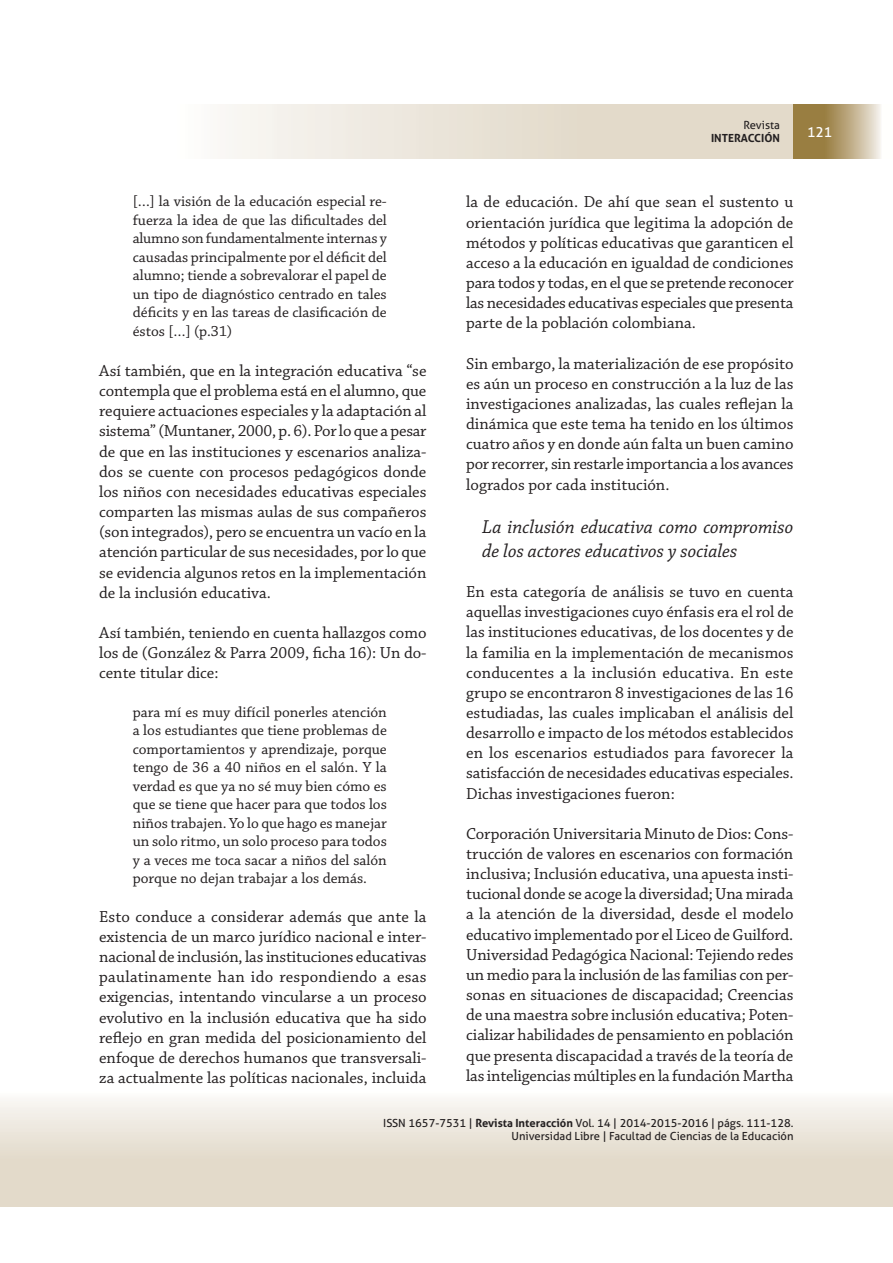
<style>
.page{position:relative;width:893px;height:1263px;background:#fff}
.page>*{position:absolute;margin:0;border:0;box-sizing:border-box;transform-origin:0 0}
.t1{font:italic 19.65px/23.5px "Chaparral Pro";color:#231f20}
.t2{font:16.8px/20.1px "Chaparral Pro";color:#231f20;text-align:justify}
.t3{font:15.45px/18.5px "Chaparral Pro";color:#231f20;text-align:justify}
.t4{font:13.95px "Aller";color:#fff}
.t5{font:11.25px/13.5px "Aller";color:#231f20;text-align:right}
.t6{font:700 11.25px "Aller";color:#231f20}
.s1{font-weight:700}
</style>
<div class="page">
<div style="left:20px;top:1080px;width:873px;height:127px;background:linear-gradient(to bottom,#fcfbfa,#dcd0bc)"></div>
<div style="left:0;top:1080px;width:20px;height:127px;background:linear-gradient(to bottom,#fcfbfa,#dcd0bc)"></div>
<div style="left:99px;top:105px;width:694px;height:53px;background:linear-gradient(to right,#fefefe,#dcd1be)"></div>
<svg style="left:793px;top:105px;width:88px;height:53px;background:#b4a074"></svg>
<p class="t5" style="left:743px;top:118px;width:38px">Revista</p>
<p class="t6" style="left:711px;top:132px;width:70px">INTERACCIÓN</p>
<p class="t4" style="left:807px;top:124px;width:27px">121</p>
<p class="t3" style="left:133px;top:194px;width:256px">[…] la visión de la educación especial re&shy;fuerza la idea de que las dificultades del alumno son fundamentalmente internas y causadas principalmente por el déficit del alumno; tiende a sobrevalorar el papel de un tipo de diagnóstico centrado en tales déficits y en las tareas de clasificación de éstos […] (p.31)</p>
<p class="t2" style="left:99px;top:362px;width:329px">Así también, que en la integración educativa “se contempla que el problema está en el alumno, que requiere actuaciones especiales y la adaptación al sistema” (Muntaner, 2000, p. 6). Por lo que a pesar de que en las instituciones y escenarios analiza&shy;dos se cuente con procesos pedagógicos donde los niños con necesidades educativas especiales comparten las mismas aulas de sus compañeros (son integrados), pero se encuentra un vacío en la atención particular de sus necesidades, por lo que se evidencia algunos retos en la implementación de la inclusión educativa.</p>
<p class="t2" style="left:99px;top:624px;width:329px">Así también, teniendo en cuenta hallazgos como los de (González &amp; Parra 2009, ficha 16): Un do&shy;cente titular dice:</p>
<p class="t3" style="left:133px;top:704px;width:256px">para mí es muy difícil ponerles atención a los estudiantes que tiene problemas de comportamientos y aprendizaje, porque tengo de 36 a 40 niños en el salón. Y la verdad es que ya no sé muy bien cómo es que se tiene que hacer para que todos los niños trabajen. Yo lo que hago es manejar un solo ritmo, un solo proceso para todos y a veces me toca sacar a niños del salón porque no dejan trabajar a los demás.</p>
<p class="t2" style="left:99px;top:908px;width:329px">Esto conduce a considerar además que ante la existencia de un marco jurídico nacional e inter&shy;nacional de inclusión, las instituciones educativas paulatinamente han ido respondiendo a esas exigencias, intentando vincularse a un proceso evolutivo en la inclusión educativa que ha sido reflejo en gran medida del posicionamiento del enfoque de derechos humanos que transversali&shy;za actualmente las políticas nacionales, incluida</p>
<p class="t2" style="left:466px;top:193px;width:329px">la de educación. De ahí que sean el sustento u orientación jurídica que legitima la adopción de métodos y políticas educativas que garanticen el acceso a la educación en igualdad de condiciones para todos y todas, en el que se pretende reconocer las necesidades educativas especiales que presenta parte de la población colombiana.</p>
<p class="t2" style="left:466px;top:355px;width:329px">Sin embargo, la materialización de ese propósito es aún un proceso en construcción a la luz de las investigaciones analizadas, las cuales reflejan la dinámica que este tema ha tenido en los últimos cuatro años y en donde aún falta un buen camino por recorrer, sin restarle importancia a los avances logrados por cada institución.</p>
<p class="t1" style="left:482px;top:517px;width:313px">La inclusión educativa como compromiso de los actores educativos y sociales</p>
<p class="t2" style="left:466px;top:583px;width:329px">En esta categoría de análisis se tuvo en cuenta aquellas investigaciones cuyo énfasis era el rol de las instituciones educativas, de los docentes y de la familia en la implementación de mecanismos conducentes a la inclusión educativa. En este grupo se encontraron 8 investigaciones de las 16 estudiadas, las cuales implicaban el análisis del desarrollo e impacto de los métodos establecidos en los escenarios estudiados para favorecer la satisfacción de necesidades educativas especiales.<br>Dichas investigaciones fueron:</p>
<p class="t2" style="left:466px;top:825px;width:329px">Corporación Universitaria Minuto de Dios: Cons&shy;trucción de valores en escenarios con formación inclusiva; Inclusión educativa, una apuesta insti&shy;tucional donde se acoge la diversidad; Una mirada a la atención de la diversidad, desde el modelo educativo implementado por el Liceo de Guilford.<br>Universidad Pedagógica Nacional: Tejiendo redes un medio para la inclusión de las familias con per&shy;sonas en situaciones de discapacidad; Creencias de una maestra sobre inclusión educativa; Poten&shy;cializar habilidades de pensamiento en población que presenta discapacidad a través de la teoría de las inteligencias múltiples en la fundación Martha</p>
<p class="t5" style="left:383px;top:1116px;width:412px">ISSN 1657-7531 | <span class="s1">Revista Interacción</span> Vol. 14 | 2014-2015-2016 | págs. 111-128.<br>Universidad Libre | Facultad de Ciencias de la Educación</p>
</div>
